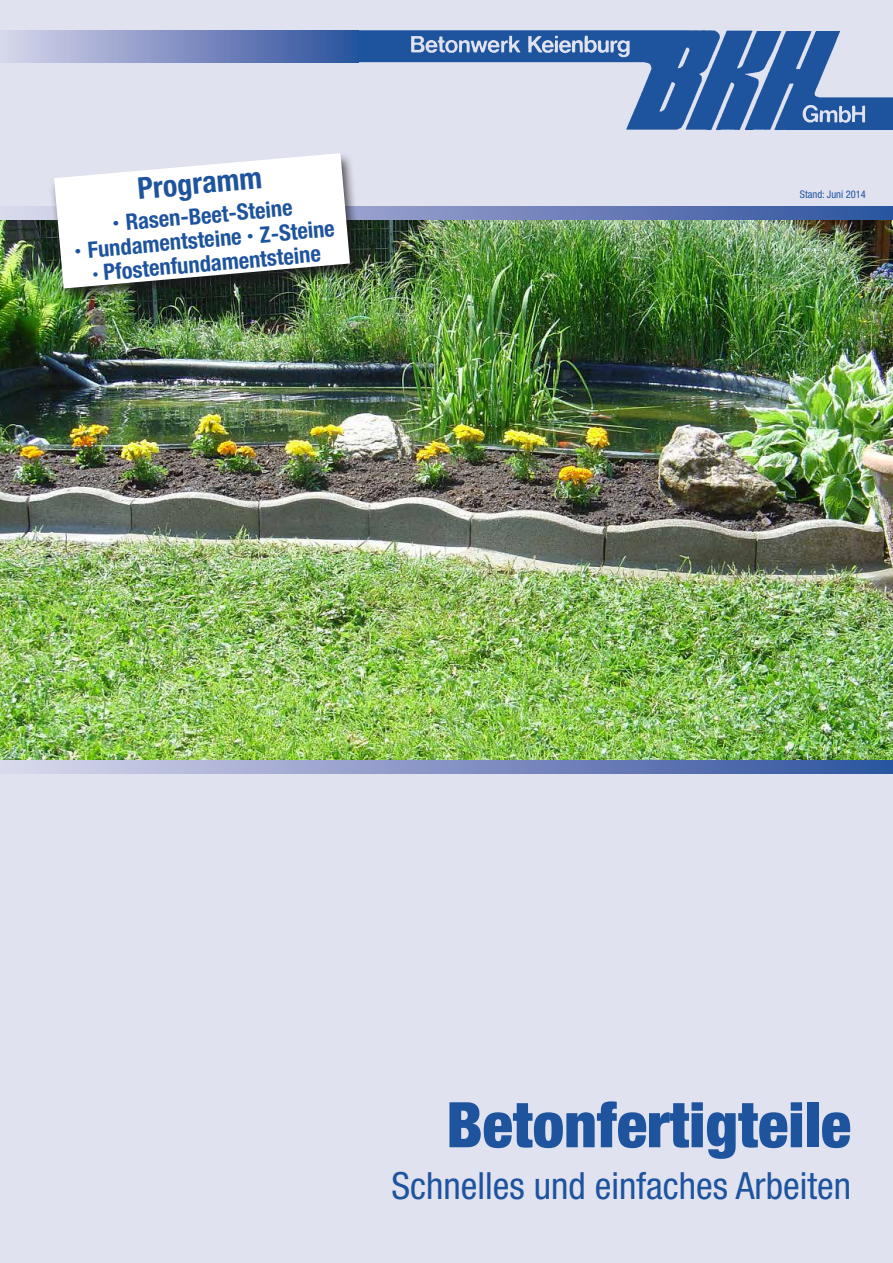
<style>
.page{position:relative;width:893px;height:1263px;background:#e1e2f0}
.page>*{position:absolute;margin:0;border:0;box-sizing:border-box;transform-origin:0 0}
.t1{font:900 condensed 63px "Helvetica Neue";color:#1e549e}
.t2{font:condensed 37.5px "Helvetica Neue";color:#1e549e}
.t3{font:700 condensed 30px "Helvetica Neue";color:#1e549e}
.t4{font:700 condensed 22.5px/24px "Helvetica Neue";color:#1e549e;text-align:center}
.t5{font:condensed 10.5px "Helvetica Neue";color:#1e549e}
.s1{font-family:"Gill Sans";font-stretch:normal}
</style>
<div class="page">
<div style="left:0;top:30px;width:359px;height:32px;background:linear-gradient(to right,#d9d5eb,#2c509d)"></div>
<img style="left:354px;top:30px;width:539px;height:100px">
<img style="left:0;top:220px;width:893px;height:541px">
<svg style="left:17px;top:761px;width:876px;height:13px;background:#8393c4"></svg>
<svg style="left:17px;top:207px;width:876px;height:13px;background:#687eb7"></svg>
<div style="left:49px;top:151px;width:314px;height:154px;background:#1a171c;opacity:.75"></div>
<svg style="left:54px;top:153px;width:296px;height:135px;background:#e6e7e7"></svg>
<h3 class="t3" style="left:136px;top:170px;width:126px;rotate:-5deg">Programm</h3>
<p class="t4" style="left:72px;top:215px;width:262px;rotate:-5deg"><span class="s1">·</span> Rasen-Beet-Steine<br><span class="s1">·</span> Fundamentsteine <span class="s1">·</span> Z-Steine · Pfostenfundamentsteine</p>
<p class="t5" style="left:800px;top:189px;width:68px">Stand: Juni 2014</p>
<h1 class="t1" style="left:446px;top:1086px;width:406px">Betonfertigteile</h1>
<h2 class="t2" style="left:391px;top:1164px;width:461px">Schnelles und einfaches Arbeiten</h2>
</div>
